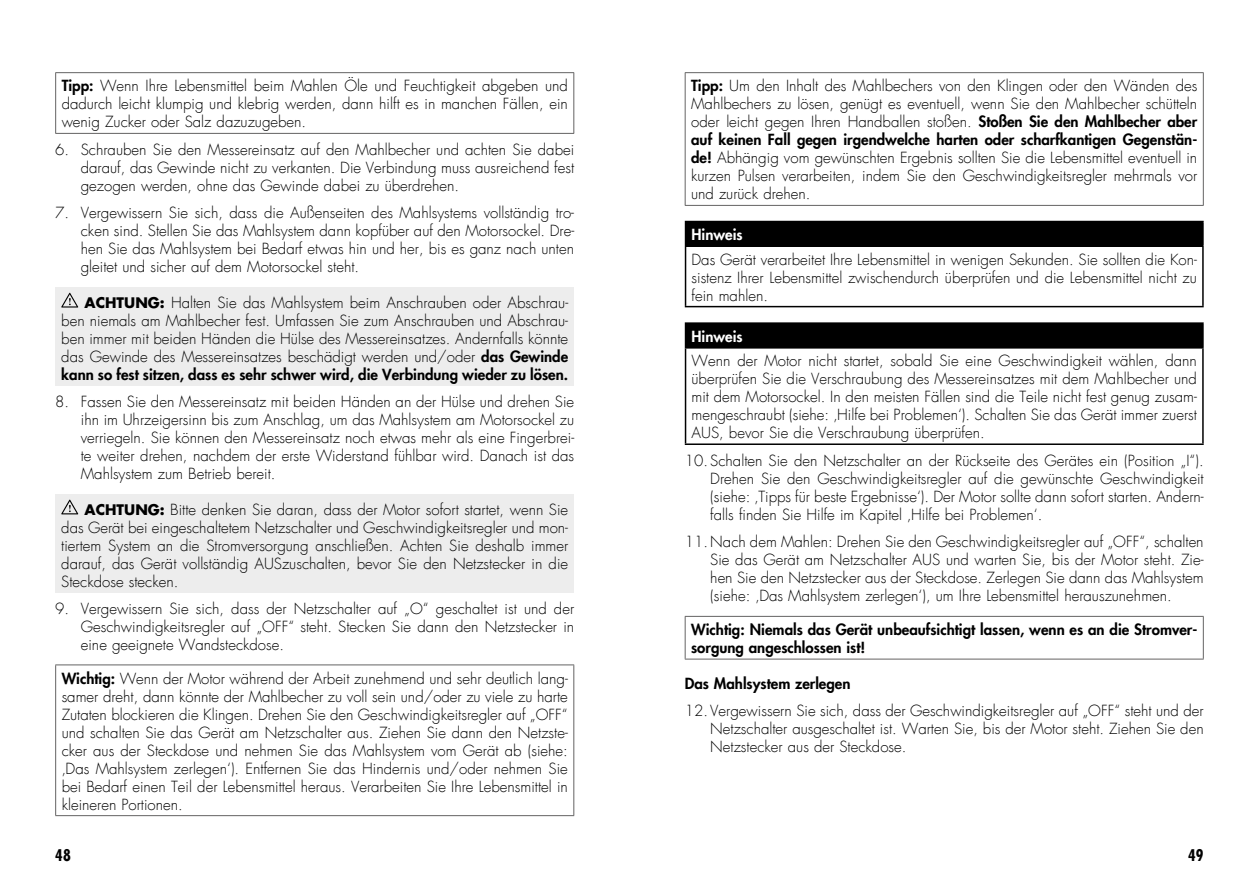
<style>
.page{position:relative;width:1259px;height:893px;background:#fff}
.page>*{position:absolute;margin:0;border:0;box-sizing:border-box;transform-origin:0 0}
.t1{font:700 condensed 15.75px "Futura LT";color:#000}
.t2{font:300 15px/18px "Futura LT";color:#000;text-align:justify}
.t3{font:800 15px/18px "Futura LT";color:#000}
.t4{font:800 15px "Futura LT";color:#fff}
.s1{font-weight:800}
.s2{font-weight:700;font-size:14.25px}
</style>
<div class="page">
<hr style="left:55px;top:72px;width:519px;height:1px;background:#646363">
<hr style="left:55px;top:73px;width:1px;height:60px;background:#646363">
<hr style="left:573px;top:73px;width:1px;height:60px;background:#646363">
<hr style="left:55px;top:133px;width:519px;height:1px;background:#646363">
<div style="left:55px;top:287px;width:519px;height:99px;background:#ededed"></div>
<svg style="left:61px;top:293px;width:17px;height:15px"></svg>
<div style="left:55px;top:494px;width:519px;height:98px;background:#ededed"></div>
<svg style="left:61px;top:500px;width:17px;height:14px"></svg>
<hr style="left:55px;top:664px;width:519px;height:1px;background:#646363">
<hr style="left:55px;top:665px;width:1px;height:150px;background:#646363">
<hr style="left:573px;top:665px;width:1px;height:150px;background:#646363">
<hr style="left:55px;top:815px;width:519px;height:1px;background:#646363">
<hr style="left:685px;top:72px;width:518px;height:1px;background:#646363">
<hr style="left:685px;top:73px;width:1px;height:132px;background:#646363">
<hr style="left:1203px;top:73px;width:1px;height:132px;background:#646363">
<hr style="left:685px;top:205px;width:518px;height:1px;background:#646363">
<div style="left:685px;top:222px;width:518px;height:24px;background:#000"></div>
<hr style="left:685px;top:247px;width:1px;height:59px;background:#000">
<hr style="left:1202px;top:247px;width:1px;height:59px;background:#000">
<hr style="left:685px;top:306px;width:518px;height:1px;background:#000">
<hr style="left:685px;top:221px;width:518px;height:1px;background:#000">
<hr style="left:685px;top:245px;width:518px;height:2px;background:#000">
<div style="left:685px;top:323px;width:518px;height:25px;background:#000"></div>
<hr style="left:685px;top:349px;width:1px;height:94px;background:#000">
<hr style="left:1202px;top:349px;width:1px;height:94px;background:#000">
<hr style="left:685px;top:443px;width:518px;height:2px;background:#000">
<hr style="left:685px;top:322px;width:518px;height:2px;background:#000">
<hr style="left:685px;top:347px;width:518px;height:2px;background:#000">
<hr style="left:685px;top:616px;width:518px;height:1px;background:#646363">
<hr style="left:685px;top:617px;width:1px;height:42px;background:#646363">
<hr style="left:1203px;top:617px;width:1px;height:42px;background:#646363">
<hr style="left:685px;top:659px;width:518px;height:1px;background:#646363">
<p class="t2" style="left:62px;top:77px;width:508px"><span class="s1">Tipp:</span> Wenn Ihre Lebensmittel beim Mahlen Öle und Feuchtigkeit abgeben und dadurch leicht klumpig und klebrig werden, dann hilft es in manchen Fällen, ein wenig Zucker oder Salz dazuzugeben.</p>
<p class="t2" style="left:81px;top:141px;width:495px;text-indent:-26px">6. Schrauben Sie den Messereinsatz auf den Mahlbecher und achten Sie dabei darauf, das Gewinde nicht zu verkanten. Die Verbindung muss ausreichend fest gezogen werden, ohne das Gewinde dabei zu überdrehen.</p>
<p class="t2" style="left:81px;top:204px;width:495px;text-indent:-26px">7. Vergewissern Sie sich, dass die Außenseiten des Mahlsystems vollständig tro&shy;cken sind. Stellen Sie das Mahlsystem dann kopfüber auf den Motorsockel. Dre&shy;hen Sie das Mahlsystem bei Bedarf etwas hin und her, bis es ganz nach unten gleitet und sicher auf dem Motorsockel steht.</p>
<p class="t2" style="left:61px;top:294px;width:508px;text-indent:23px"><span class="s2">ACHTUNG:</span> Halten Sie das Mahlsystem beim Anschrauben oder Abschrau&shy;ben niemals am Mahlbecher fest. Umfassen Sie zum Anschrauben und Abschrau&shy;ben immer mit beiden Händen die Hülse des Messereinsatzes. Andernfalls könnte das Gewinde des Messereinsatzes beschädigt werden und/oder <span class="s1">das Gewinde kann so fest sitzen, dass es sehr schwer wird, die Verbindung wieder zu lösen.</span></p>
<p class="t2" style="left:81px;top:393px;width:495px;text-indent:-26px">8. Fassen Sie den Messereinsatz mit beiden Händen an der Hülse und drehen Sie ihn im Uhrzeigersinn bis zum Anschlag, um das Mahlsystem am Motorsockel zu verriegeln. Sie können den Messereinsatz noch etwas mehr als eine Fingerbrei&shy;te weiter drehen, nachdem der erste Widerstand fühlbar wird. Danach ist das Mahlsystem zum Betrieb bereit.</p>
<p class="t2" style="left:61px;top:500px;width:508px;text-indent:23px"><span class="s2">ACHTUNG:</span> Bitte denken Sie daran, dass der Motor sofort startet, wenn Sie das Gerät bei eingeschaltetem Netzschalter und Geschwindigkeitsregler und mon&shy;tiertem System an die Stromversorgung anschließen. Achten Sie deshalb immer darauf, das Gerät vollständig AUSzuschalten, bevor Sie den Netzstecker in die Steckdose stecken.</p>
<p class="t2" style="left:81px;top:599px;width:495px;text-indent:-26px">9. Vergewissern Sie sich, dass der Netzschalter auf „O“ geschaltet ist und der Geschwindigkeitsregler auf „OFF“ steht. Stecken Sie dann den Netzstecker in eine geeignete Wandsteckdose.</p>
<p class="t2" style="left:62px;top:670px;width:508px"><span class="s1">Wichtig:</span> Wenn der Motor während der Arbeit zunehmend und sehr deutlich lang&shy;samer dreht, dann könnte der Mahlbecher zu voll sein und/oder zu viele zu harte Zutaten blockieren die Klingen. Drehen Sie den Geschwindigkeitsregler auf „OFF“ und schalten Sie das Gerät am Netzschalter aus. Ziehen Sie dann den Netzste&shy;cker aus der Steckdose und nehmen Sie das Mahlsystem vom Gerät ab (siehe: ‚Das Mahlsystem zerlegen‘). Entfernen Sie das Hindernis und/oder nehmen Sie bei Bedarf einen Teil der Lebensmittel heraus. Verarbeiten Sie Ihre Lebensmittel in kleineren Portionen.</p>
<p class="t2" style="left:691px;top:77px;width:508px"><span class="s1">Tipp:</span> Um den Inhalt des Mahlbechers von den Klingen oder den Wänden des Mahlbechers zu lösen, genügt es eventuell, wenn Sie den Mahlbecher schütteln oder leicht gegen Ihren Handballen stoßen. <span class="s1">Stoßen Sie den Mahlbecher aber auf keinen Fall gegen irgendwelche harten oder scharfkantigen Gegenstän&shy;de!</span> Abhängig vom gewünschten Ergebnis sollten Sie die Lebensmittel eventuell in kurzen Pulsen verarbeiten, indem Sie den Geschwindigkeitsregler mehrmals vor und zurück drehen.</p>
<p class="t4" style="left:691px;top:225px;width:53px">Hinweis</p>
<p class="t2" style="left:691px;top:251px;width:507px">Das Gerät verarbeitet Ihre Lebensmittel in wenigen Sekunden. Sie sollten die Kon&shy;sistenz Ihrer Lebensmittel zwischendurch überprüfen und die Lebensmittel nicht zu fein mahlen.</p>
<p class="t4" style="left:691px;top:326px;width:53px">Hinweis</p>
<p class="t2" style="left:691px;top:352px;width:507px">Wenn der Motor nicht startet, sobald Sie eine Geschwindigkeit wählen, dann überprüfen Sie die Verschraubung des Messereinsatzes mit dem Mahlbecher und mit dem Motorsockel. In den meisten Fällen sind die Teile nicht fest genug zusam&shy;mengeschraubt (siehe: ‚Hilfe bei Problemen‘). Schalten Sie das Gerät immer zuerst AUS, bevor Sie die Verschraubung überprüfen.</p>
<p class="t2" style="left:710px;top:452px;width:495px;text-indent:-26px">10. Schalten Sie den Netzschalter an der Rückseite des Gerätes ein (Position „I“).<br>Drehen Sie den Geschwindigkeitsregler auf die gewünschte Geschwindigkeit (siehe: ‚Tipps für beste Ergebnisse‘). Der Motor sollte dann sofort starten. Andern&shy;falls finden Sie Hilfe im Kapitel ‚Hilfe bei Problemen‘.</p>
<p class="t2" style="left:710px;top:533px;width:495px;text-indent:-26px">11. Nach dem Mahlen: Drehen Sie den Geschwindigkeitsregler auf „OFF“, schalten Sie das Gerät am Netzschalter AUS und warten Sie, bis der Motor steht. Zie&shy;hen Sie den Netzstecker aus der Steckdose. Zerlegen Sie dann das Mahlsystem (siehe: ‚Das Mahlsystem zerlegen‘), um Ihre Lebensmittel herauszunehmen.</p>
<p class="t3" style="left:691px;top:620px;width:508px">Wichtig: Niemals das Gerät unbeaufsichtigt lassen, wenn es an die Stromver&shy;sorgung angeschlossen ist!</p>
<p class="t3" style="left:685px;top:675px;width:167px">Das Mahlsystem zerlegen</p>
<p class="t2" style="left:710px;top:702px;width:495px;text-indent:-26px">12. Vergewissern Sie sich, dass der Geschwindigkeitsregler auf „OFF“ steht und der Netzschalter ausgeschaltet ist. Warten Sie, bis der Motor steht. Ziehen Sie den Netzstecker aus der Steckdose.</p>
<p class="t1" style="left:55px;top:845px;width:17px">48</p>
<p class="t1" style="left:1188px;top:845px;width:17px">49</p>
</div>
